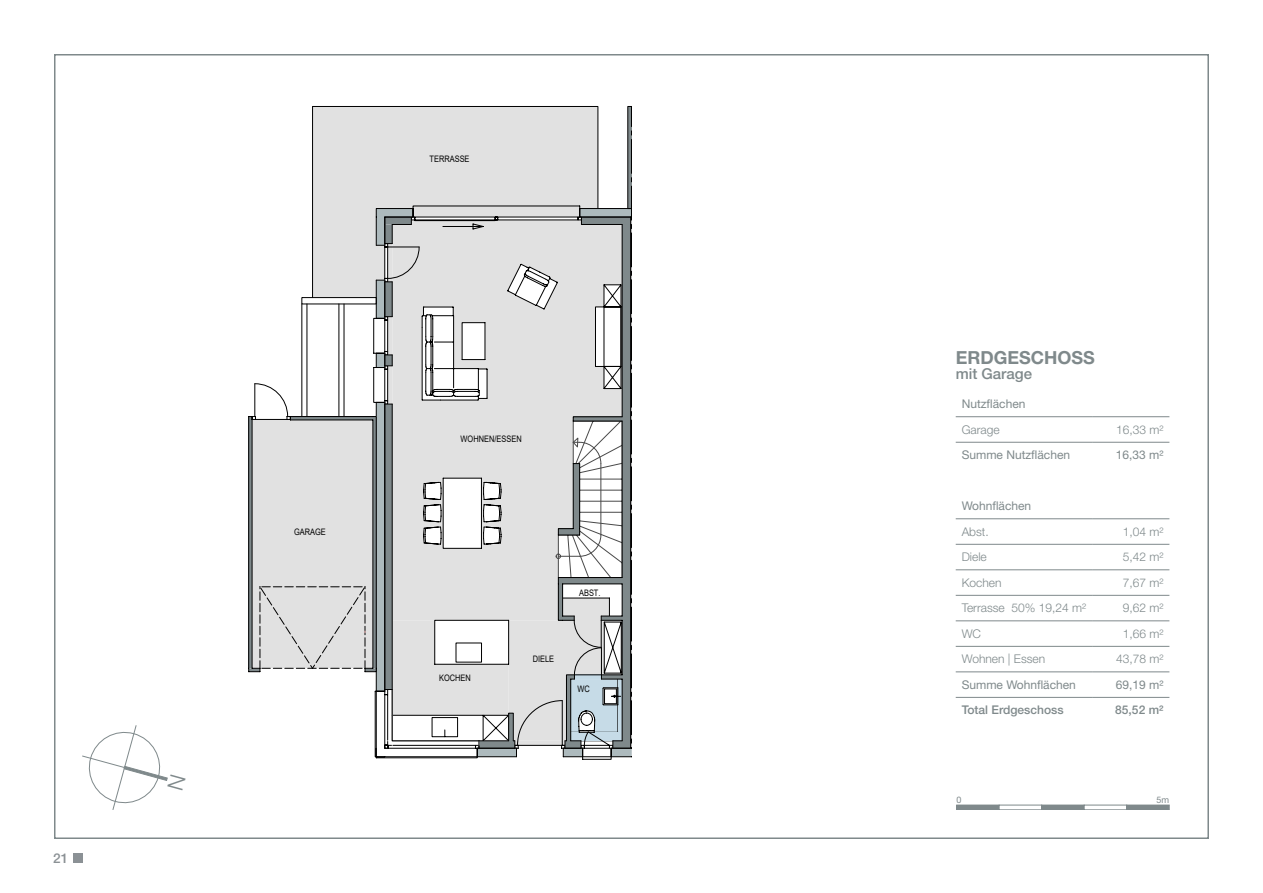
<style>
.page{position:relative;width:1263px;height:893px;background:#fff}
.page>*{position:absolute;margin:0;border:0;box-sizing:border-box;transform-origin:0 0}
.Paragraph_Style5{font:700 18px "Helvetica Neue LT Std";color:#7f898b}
.Paragraph_Style5-2{font:500 15px "Helvetica Neue LT Std";color:#7f898b}
.Paragraph_Style4{font:500 13.5px "Helvetica Neue LT Std";color:#8b9195}
.Paragraph_Style4-2{font:300 12px "Helvetica Neue LT Std";color:#7f898b}
.Paragraph_Style4-3{font:12px "Helvetica Neue LT Std";color:#7f898b}
.Paragraph_Style4-4{font:500 12px "Helvetica Neue LT Std";color:#7f898b}
.t1{font:9px "Helvetica Neue LT Std";color:#7f898b}
.t2{font:8.85px "Arial";color:#000;scale:.83 1}
</style>
<div class="page">
<hr style="left:886px;top:693px;width:1px;height:64px;background:#000">
<hr style="left:878px;top:280px;width:1px;height:38px;background:#000">
<hr style="left:878px;top:402px;width:1px;height:291px;background:#000">
<hr style="left:870px;top:689px;width:1px;height:52px;background:#000">
<svg style="left:252px;top:106px;width:380px;height:651px"></svg>
<svg style="left:248px;top:383px;width:383px;height:289px"></svg>
<div style="left:73px;top:854px;width:9px;height:9px;background:#8b9195"></div>
<hr style="left:956px;top:416px;width:137px;height:1px;background:#7f898b">
<hr style="left:956px;top:442px;width:137px;height:1px;background:#7f898b">
<hr style="left:1093px;top:416px;width:76px;height:1px;background:#7f898b">
<hr style="left:1093px;top:442px;width:76px;height:1px;background:#7f898b">
<hr style="left:956px;top:570px;width:137px;height:1px;background:#7f898b">
<hr style="left:956px;top:518px;width:137px;height:1px;background:#7f898b">
<hr style="left:956px;top:544px;width:137px;height:1px;background:#7f898b">
<hr style="left:1093px;top:570px;width:76px;height:1px;background:#7f898b">
<hr style="left:1093px;top:518px;width:76px;height:1px;background:#7f898b">
<hr style="left:1093px;top:544px;width:76px;height:1px;background:#7f898b">
<hr style="left:1093px;top:595px;width:76px;height:1px;background:#7f898b">
<hr style="left:956px;top:595px;width:137px;height:1px;background:#7f898b">
<hr style="left:956px;top:621px;width:137px;height:1px;background:#7f898b">
<hr style="left:1093px;top:621px;width:76px;height:1px;background:#7f898b">
<hr style="left:956px;top:646px;width:137px;height:1px;background:#7f898b">
<hr style="left:1093px;top:646px;width:76px;height:1px;background:#7f898b">
<hr style="left:1093px;top:672px;width:76px;height:1px;background:#7f898b">
<hr style="left:1093px;top:697px;width:76px;height:1px;background:#7f898b">
<hr style="left:956px;top:672px;width:137px;height:1px;background:#7f898b">
<hr style="left:956px;top:697px;width:137px;height:1px;background:#7f898b">
<div style="left:957px;top:805px;width:42px;height:5px;background:#7f898b"></div>
<div style="left:999px;top:805px;width:43px;height:5px;border:1px solid #7f898b"></div>
<div style="left:1042px;top:805px;width:42px;height:5px;background:#7f898b"></div>
<div style="left:1084px;top:805px;width:43px;height:5px;border:1px solid #7f898b"></div>
<div style="left:1127px;top:805px;width:42px;height:5px;background:#7f898b"></div>
<svg style="left:82px;top:725px;width:86px;height:85px"></svg>
<p class="Paragraph_Style4" style="left:53px;top:850px;width:17px">21</p>
<p class="t2" style="left:430px;top:152px;width:50px">TERRASSE</p>
<p class="t2" style="left:294px;top:526px;width:40px">GARAGE</p>
<p class="t2" style="left:461px;top:432px;width:75px">WOHNEN/ESSEN</p>
<p class="t2" style="left:439px;top:671px;width:40px">KOCHEN</p>
<p class="t2" style="left:533px;top:652px;width:27px">DIELE</p>
<p class="t2" style="left:579px;top:587px;width:27px">ABST.</p>
<p class="t2" style="left:577px;top:683px;width:16px">WC</p>
<p class="Paragraph_Style5" style="left:956px;top:346px;width:141px">ERDGESCHOSS</p>
<p class="Paragraph_Style5-2" style="left:956px;top:364px;width:78px">mit Garage</p>
<p class="Paragraph_Style4-3" style="left:962px;top:397px;width:65px">Nutzflächen</p>
<p class="Paragraph_Style4-2" style="left:962px;top:422px;width:40px">Garage</p>
<p class="Paragraph_Style4-2" style="left:1116px;top:422px;width:49px">16,33 m²</p>
<p class="Paragraph_Style4-3" style="left:962px;top:448px;width:110px">Summe Nutzflächen</p>
<p class="Paragraph_Style4-3" style="left:1116px;top:448px;width:49px">16,33 m²</p>
<p class="Paragraph_Style4-3" style="left:962px;top:499px;width:71px">Wohnflächen</p>
<p class="Paragraph_Style4-2" style="left:962px;top:524px;width:29px">Abst.</p>
<p class="Paragraph_Style4-2" style="left:1123px;top:524px;width:42px">1,04 m²</p>
<p class="Paragraph_Style4-2" style="left:962px;top:550px;width:27px">Diele</p>
<p class="Paragraph_Style4-2" style="left:1123px;top:550px;width:42px">5,42 m²</p>
<p class="Paragraph_Style4-2" style="left:962px;top:575px;width:41px">Kochen</p>
<p class="Paragraph_Style4-2" style="left:1123px;top:575px;width:42px">7,67 m²</p>
<p class="Paragraph_Style4-2" style="left:962px;top:601px;width:126px">Terrasse 50% 19,24 m²</p>
<p class="Paragraph_Style4-2" style="left:1123px;top:601px;width:42px">9,62 m²</p>
<p class="Paragraph_Style4-2" style="left:962px;top:626px;width:21px">WC</p>
<p class="Paragraph_Style4-2" style="left:1123px;top:626px;width:42px">1,66 m²</p>
<p class="Paragraph_Style4-2" style="left:962px;top:652px;width:85px">Wohnen | Essen</p>
<p class="Paragraph_Style4-2" style="left:1116px;top:652px;width:49px">43,78 m²</p>
<p class="Paragraph_Style4-3" style="left:962px;top:678px;width:116px">Summe Wohnflächen</p>
<p class="Paragraph_Style4-3" style="left:1116px;top:677px;width:49px">69,19 m²</p>
<p class="Paragraph_Style4-4" style="left:962px;top:703px;width:103px">Total Erdgeschoss</p>
<p class="Paragraph_Style4-4" style="left:1115px;top:703px;width:50px">85,52 m²</p>
<p class="t1" style="left:957px;top:795px;width:7px">0</p>
<p class="t1" style="left:1156px;top:795px;width:14px">5m</p>
</div>
